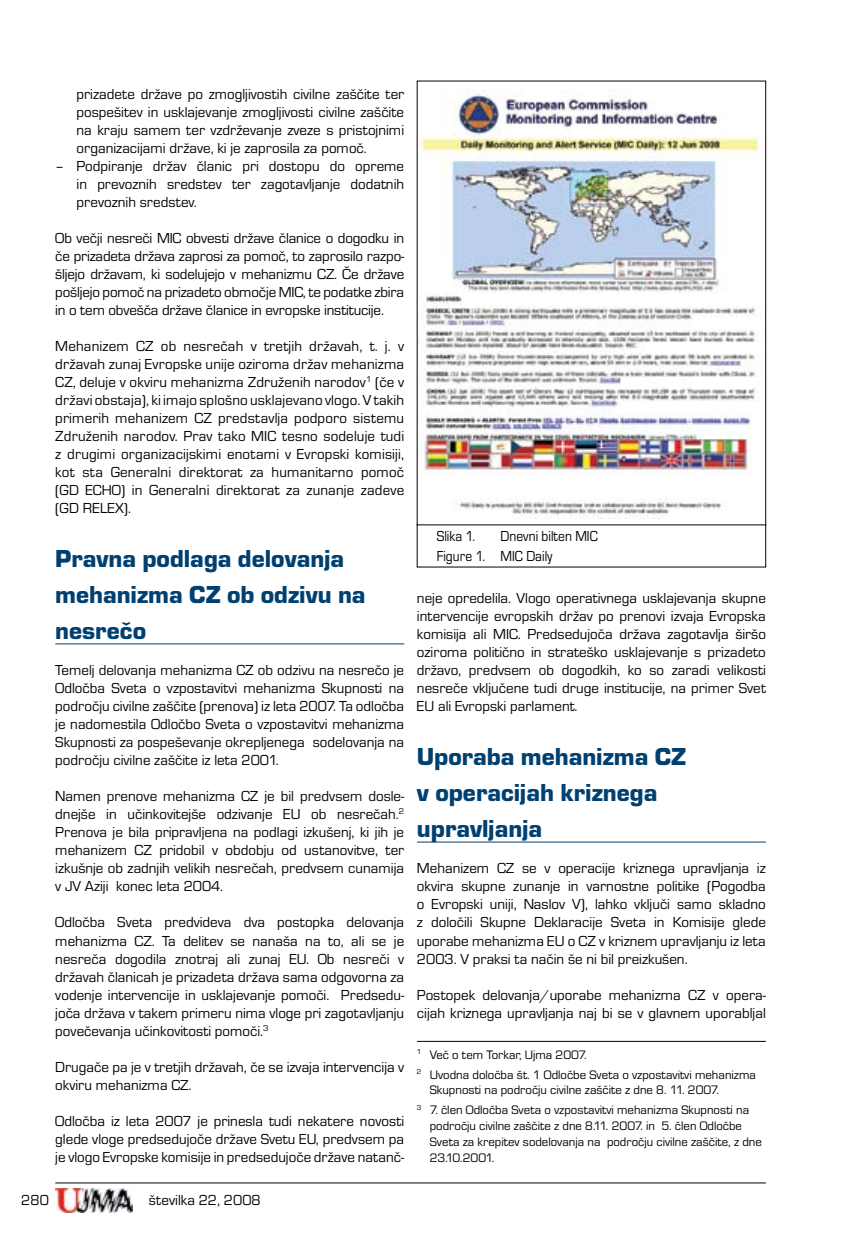
<style>
.page{position:relative;width:851px;height:1234px;background:#fff}
.page>*{position:absolute;margin:0;border:0;box-sizing:border-box;transform-origin:0 0}
.t1{font:25.5px/36px "Eurostile TEE Blac";color:#004071}
.t2{font:15px/18px "Eurostile TEE";color:#000;text-align:justify}
.t3{font:15px/20px "Eurostile TEE";color:#000;scale:.9 1}
.t4{font:12.75px/20px "Eurostile TEE";color:#000}
</style>
<div class="page">
<hr style="left:55px;top:1182px;width:710px;height:1px;background:#000">
<img style="left:55px;top:1188px;width:77px;height:24px">
<hr style="left:417px;top:841px;width:348px;height:1px;background:#004071">
<hr style="left:55px;top:643px;width:349px;height:1px;background:#004071">
<img style="left:419px;top:89px;width:341px;height:429px">
<hr style="left:417px;top:524px;width:348px;height:1px;background:#000">
<hr style="left:417px;top:1040px;width:348px;height:1px;background:#000">
<p class="t2" style="left:77px;top:85px;width:329px">prizadete države po zmogljivostih civilne zaščite ter pospešitev in usklajevanje zmogljivosti civilne zaščite na kraju samem ter vzdrževanje zveze s pristojnimi organizacijami države, ki je zaprosila za pomoč.</p>
<p class="t2" style="left:77px;top:157px;width:329px;text-indent:-21px">– Podpiranje držav članic pri dostopu do opreme in prevoznih sredstev ter zagotavljanje dodatnih prevoznih sredstev.</p>
<p class="t2" style="left:55px;top:229px;width:350px">Ob večji nesreči MIC obvesti države članice o dogodku in če prizadeta država zaprosi za pomoč, to zaprosilo razpo&shy;šljejo državam, ki sodelujejo v mehanizmu CZ. Če države pošljejo pomoč na prizadeto območje MIC, te podatke zbira in o tem obvešča države članice in evropske institucije.</p>
<p class="t2" style="left:55px;top:337px;width:350px">Mehanizem CZ ob nesrečah v tretjih državah, t. j. v državah zunaj Evropske unije oziroma držav mehanizma CZ, deluje v okviru mehanizma Združenih narodov<sup>1</sup> (če v državi obstaja), ki imajo splošno usklajevano vlogo. V takih primerih mehanizem CZ predstavlja podporo sistemu Združenih narodov. Prav tako MIC tesno sodeluje tudi z drugimi organizacijskimi enotami v Evropski komisiji, kot sta Generalni direktorat za humanitarno pomoč (GD ECHO) in Generalni direktorat za zunanje zadeve (GD RELEX).</p>
<h1 class="t1" style="left:55px;top:541px;width:312px">Pravna podlaga delovanja mehanizma CZ ob odzivu na nesrečo</h1>
<p class="t2" style="left:55px;top:661px;width:350px">Temelj delovanja mehanizma CZ ob odzivu na nesrečo je Odločba Sveta o vzpostavitvi mehanizma Skupnosti na področju civilne zaščite (prenova) iz leta 2007. Ta odločba je nadomestila Odločbo Sveta o vzpostavitvi mehanizma Skupnosti za pospeševanje okrepljenega sodelovanja na področju civilne zaščite iz leta 2001.</p>
<p class="t2" style="left:55px;top:787px;width:350px">Namen prenove mehanizma CZ je bil predvsem dosle&shy;dnejše in učinkovitejše odzivanje EU ob nesrečah.<sup>2<br></sup>Prenova je bila pripravljena na podlagi izkušenj, ki jih je mehanizem CZ pridobil v obdobju od ustanovitve, ter izkušnje ob zadnjih velikih nesrečah, predvsem cunamija v JV Aziji konec leta 2004.</p>
<p class="t2" style="left:55px;top:913px;width:350px">Odločba Sveta predvideva dva postopka delovanja mehanizma CZ. Ta delitev se nanaša na to, ali se je nesreča dogodila znotraj ali zunaj EU. Ob nesreči v državah članicah je prizadeta država sama odgovorna za vodenje intervencije in usklajevanje pomoči. Predsedu&shy;joča država v takem primeru nima vloge pri zagotavljanju povečevanja učinkovitosti pomoči.<sup>3</sup></p>
<p class="t2" style="left:55px;top:1057px;width:350px">Drugače pa je v tretjih državah, če se izvaja intervencija v okviru mehanizma CZ.</p>
<p class="t2" style="left:55px;top:1111px;width:350px">Odločba iz leta 2007 je prinesla tudi nekatere novosti glede vloge predsedujoče države Svetu EU, predvsem pa je vlogo Evropske komisije in predsedujoče države natanč-</p>
<p class="t2" style="left:21px;top:1190px;width:29px">280</p>
<p class="t2" style="left:149px;top:1190px;width:113px">številka 22, 2008</p>
<p class="t3" style="left:437px;top:526px;width:44px">Slika 1.</p>
<p class="t3" style="left:437px;top:526px;width:180px;text-indent:64px">Dnevni bilten MIC<br>Figure 1. MIC Daily</p>
<p class="t2" style="left:417px;top:589px;width:350px">neje opredelila. Vlogo operativnega usklajevanja skupne intervencije evropskih držav po prenovi izvaja Evropska komisija ali MIC. Predsedujoča država zagotavlja širšo oziroma politično in strateško usklajevanje s prizadeto državo, predvsem ob dogodkih, ko so zaradi velikosti nesreče vključene tudi druge institucije, na primer Svet EU ali Evropski parlament.</p>
<h1 class="t1" style="left:417px;top:739px;width:271px">Uporaba mehanizma CZ v operacijah kriznega upravljanja</h1>
<p class="t2" style="left:417px;top:859px;width:350px">Mehanizem CZ se v operacije kriznega upravljanja iz okvira skupne zunanje in varnostne politike (Pogodba o Evropski uniji, Naslov V), lahko vključi samo skladno z določili Skupne Deklaracije Sveta in Komisije glede uporabe mehanizma EU o CZ v kriznem upravljanju iz leta 2003. V praksi ta način še ni bil preizkušen.</p>
<p class="t2" style="left:417px;top:985px;width:350px">Postopek delovanja/uporabe mehanizma CZ v opera&shy;cijah kriznega upravljanja naj bi se v glavnem uporabljal</p>
<p class="t4" style="left:417px;top:1044px;width:340px"><sup>1</sup> Več o tem Torkar, Ujma 2007.<br><sup>2</sup> Uvodna določba št. 1 Odločbe Sveta o vzpostavitvi mehanizma</p>
<p class="t4" style="left:417px;top:1080px;width:333px;text-indent:13px">Skupnosti na področju civilne zaščite z dne 8. 11. 2007.<br><sup>3</sup> 7. člen Odločba Sveta o vzpostavitvi mehanizma Skupnosti na</p>
<p class="t4" style="left:429px;top:1117px;width:333px;line-height:15.8px">področju civilne zaščite z dne 8.11. 2007. in 5. člen Odločbe<br>Sveta za krepitev sodelovanja na področju civilne zaščite, z dne<br>23.10.2001.</p>
</div>
